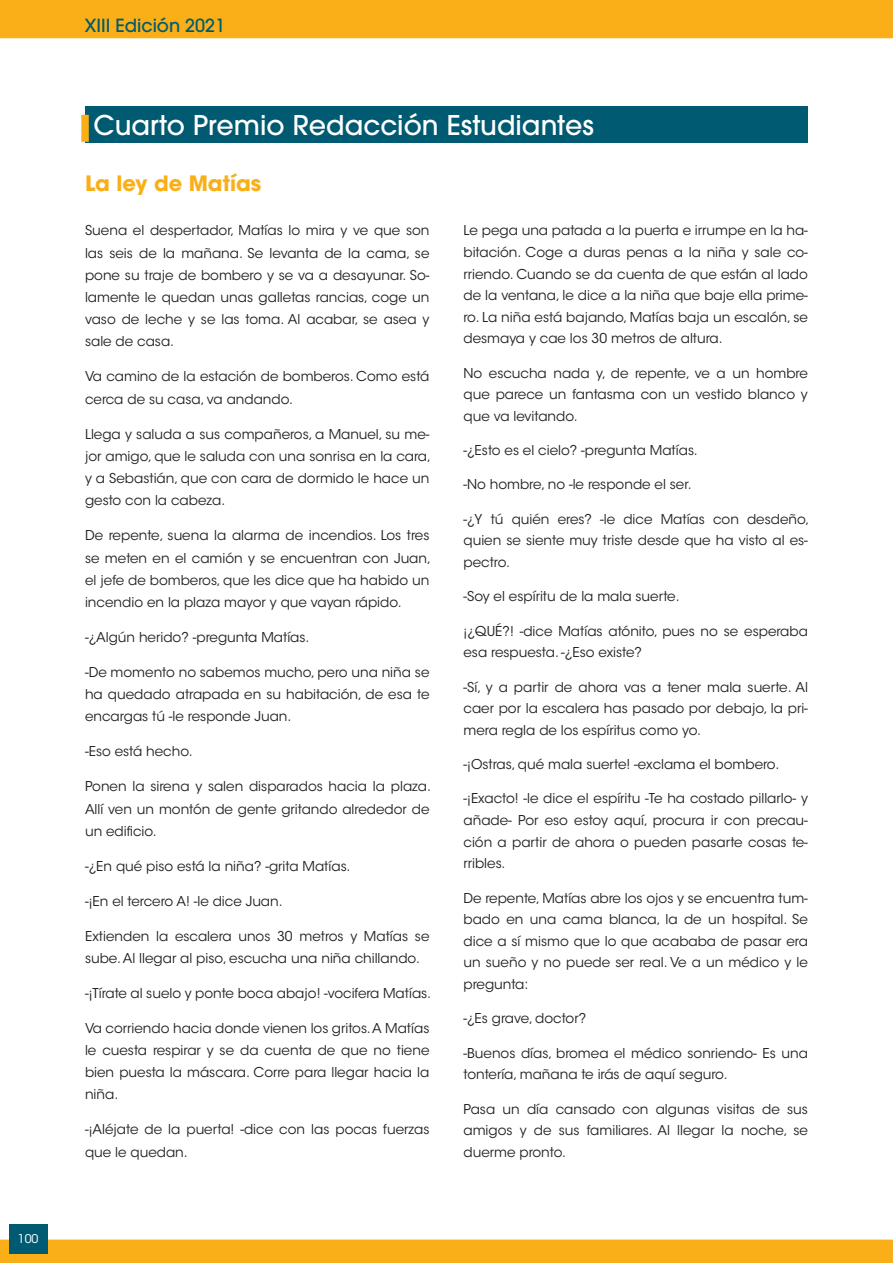
<style>
.page{position:relative;width:893px;height:1263px;background:#fff}
.page>*{position:absolute;margin:0;border:0;box-sizing:border-box;transform-origin:0 0}
._1-Titulo{font:500 27px "ITC Avant Garde Std";color:#fff}
._3-Texto{font:700 21px "ITC Avant Garde Std";color:#faaf18}
.t1{font:500 18px "ITC Avant Garde Std";color:#005b72}
.Texto_normal{font:13.5px/21.6px "ITC Avant Garde Std";color:#231f20;text-align:justify}
.t2{font:12px "ITC Avant Garde Std";color:#fff}
</style>
<div class="page">
<div style="left:0;top:1239px;width:893px;height:24px;background:#faaf18"></div>
<div style="left:0;top:0;width:893px;height:38px;background:#faaf18"></div>
<div style="left:9px;top:1224px;width:38px;height:29px;background:#005b72"></div>
<div style="left:85px;top:106px;width:723px;height:37px;background:#005b72"></div>
<div style="left:81px;top:115px;width:8px;height:27px;background:#faaf18"></div>
<p class="t2" style="left:18px;top:1231px;width:22px">100</p>
<h3 class="t1" style="left:85px;top:14px;width:142px">XIII Edición 2021</h3>
<p class="_1-Titulo" style="left:94px;top:108px;width:502px">Cuarto Premio Redacción Estudiantes</p>
<p class="_3-Texto" style="left:85px;top:170px;width:178px">La ley de Matías</p>
<p class="Texto_normal" style="left:85px;top:220px;width:346px;line-height:22.2px">Suena el despertador, Matías lo mira y ve que son las seis de la mañana. Se levanta de la cama, se pone su traje de bombero y se va a desayunar. So&shy;lamente le quedan unas galletas rancias, coge un vaso de leche y se las toma. Al acabar, se asea y sale de casa.</p>
<p class="Texto_normal" style="left:85px;top:366px;width:346px;line-height:22.2px">Va camino de la estación de bomberos. Como está cerca de su casa, va andando.</p>
<p class="Texto_normal" style="left:85px;top:423px;width:347px;line-height:22.2px;text-align:left">Llega y saluda a sus compañeros, a Manuel, su me&shy;jor amigo, que le saluda con una sonrisa en la cara, y a Sebastián, que con cara de dormido le hace un gesto con la cabeza.</p>
<p class="Texto_normal" style="left:85px;top:524px;width:347px;line-height:22.2px">De repente, suena la alarma de incendios. Los tres se meten en el camión y se encuentran con Juan, el jefe de bomberos, que les dice que ha habido un incendio en la plaza mayor y que vayan rápido.</p>
<p class="Texto_normal" style="left:85px;top:626px;width:226px">-¿Algún herido? -pregunta Matías.</p>
<p class="Texto_normal" style="left:85px;top:661px;width:346px;line-height:22.2px">-De momento no sabemos mucho, pero una niña se ha quedado atrapada en su habitación, de esa te encargas tú -le responde Juan.</p>
<p class="Texto_normal" style="left:85px;top:741px;width:109px">-Eso está hecho.</p>
<p class="Texto_normal" style="left:85px;top:775px;width:347px;line-height:22.2px">Ponen la sirena y salen disparados hacia la plaza.<br>Allí ven un montón de gente gritando alrededor de un edificio.</p>
<p class="Texto_normal" style="left:85px;top:855px;width:267px">-¿En qué piso está la niña? -grita Matías.</p>
<p class="Texto_normal" style="left:85px;top:890px;width:199px">-¡En el tercero A! -le dice Juan.</p>
<p class="Texto_normal" style="left:85px;top:925px;width:346px;line-height:22.2px">Extienden la escalera unos 30 metros y Matías se sube. Al llegar al piso, escucha una niña chillando.</p>
<p class="Texto_normal" style="left:85px;top:982px;width:348px">-¡Tírate al suelo y ponte boca abajo! -vocifera Matías.</p>
<p class="Texto_normal" style="left:85px;top:1017px;width:346px;line-height:22.2px">Va corriendo hacia donde vienen los gritos. A Matías le cuesta respirar y se da cuenta de que no tiene bien puesta la máscara. Corre para llegar hacia la niña.</p>
<p class="Texto_normal" style="left:85px;top:1119px;width:346px;line-height:22.2px">-¡Aléjate de la puerta! -dice con las pocas fuerzas que le quedan.</p>
<p class="Texto_normal" style="left:463px;top:220px;width:346px">Le pega una patada a la puerta e irrumpe en la ha&shy;bitación. Coge a duras penas a la niña y sale co&shy;rriendo. Cuando se da cuenta de que están al lado de la ventana, le dice a la niña que baje ella prime&shy;ro. La niña está bajando, Matías baja un escalón, se desmaya y cae los 30 metros de altura.</p>
<p class="Texto_normal" style="left:463px;top:362px;width:346px">No escucha nada y, de repente, ve a un hombre que parece un fantasma con un vestido blanco y que va levitando.</p>
<p class="Texto_normal" style="left:463px;top:440px;width:236px">-¿Esto es el cielo? -pregunta Matías.</p>
<p class="Texto_normal" style="left:463px;top:474px;width:230px">-No hombre, no -le responde el ser.</p>
<p class="Texto_normal" style="left:463px;top:508px;width:347px">-¿Y tú quién eres? -le dice Matías con desdeño, quien se siente muy triste desde que ha visto al es&shy;pectro.</p>
<p class="Texto_normal" style="left:463px;top:586px;width:218px">-Soy el espíritu de la mala suerte.</p>
<p class="Texto_normal" style="left:463px;top:620px;width:346px">¡¿QUÉ?! -dice Matías atónito, pues no se esperaba esa respuesta. -¿Eso existe?</p>
<p class="Texto_normal" style="left:463px;top:676px;width:346px">-Sí, y a partir de ahora vas a tener mala suerte. Al caer por la escalera has pasado por debajo, la pri&shy;mera regla de los espíritus como yo.</p>
<p class="Texto_normal" style="left:463px;top:754px;width:317px">-¡Ostras, qué mala suerte! -exclama el bombero.</p>
<p class="Texto_normal" style="left:463px;top:788px;width:346px">-¡Exacto! -le dice el espíritu -Te ha costado pillarlo- y añade- Por eso estoy aquí, procura ir con precau&shy;ción a partir de ahora o pueden pasarte cosas te&shy;rribles.</p>
<p class="Texto_normal" style="left:463px;top:887px;width:346px">De repente, Matías abre los ojos y se encuentra tum&shy;bado en una cama blanca, la de un hospital. Se dice a sí mismo que lo que acababa de pasar era un sueño y no puede ser real. Ve a un médico y le pregunta:</p>
<p class="Texto_normal" style="left:463px;top:1008px;width:124px">-¿Es grave, doctor?</p>
<p class="Texto_normal" style="left:463px;top:1042px;width:346px">-Buenos días, bromea el médico sonriendo- Es una tontería, mañana te irás de aquí seguro.</p>
<p class="Texto_normal" style="left:463px;top:1098px;width:346px">Pasa un día cansado con algunas visitas de sus amigos y de sus familiares. Al llegar la noche, se duerme pronto.</p>
</div>
